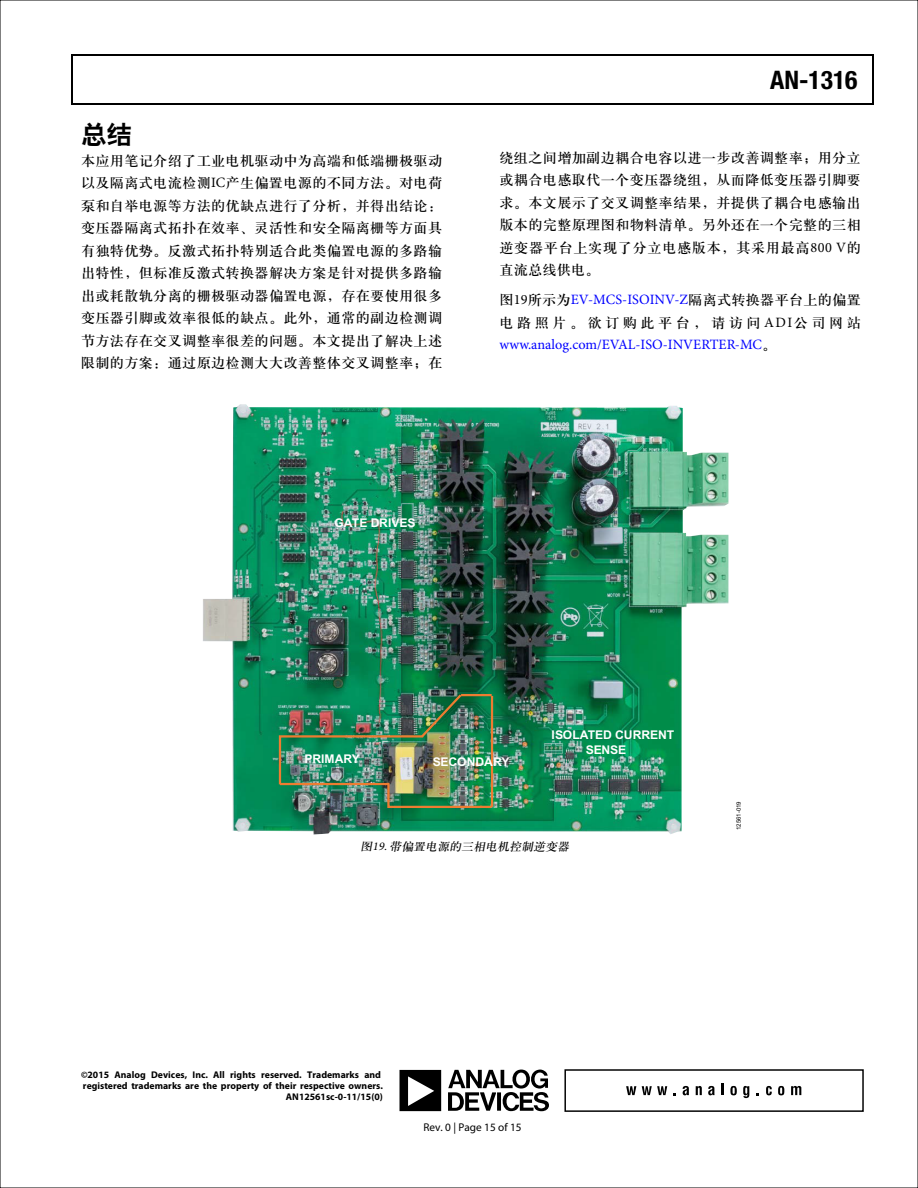
<style>
.page{position:relative;width:918px;height:1188px;background:#fff}
.page>*{position:absolute;margin:0;border:0;box-sizing:border-box;transform-origin:0 0}
.t1{font:700 condensed 25.5px "Helvetica Neue LT Std";color:#000}
.t2{font:25.5px "H Yb 2 gj";color:#000}
.t3{font:14.25px/22.5px "H Ya 3 gj";letter-spacing:.015em;color:#000;text-align:justify}
.t4{font:14.25px/22.5px "Minion Pro";color:#00f;text-align:justify}
.t5{font:700 12px/14.9px "Arial";letter-spacing:-.005em;color:#fff}
.t6{font:italic 11.85px "H Ya 3 gj";color:#000}
.t7{font:11.25px "Myriad Pro";color:#000}
.t8{font:700 9.75px/11.2px "Myriad Pro";color:#000;text-align:right}
.t9{font:6px "Arial";letter-spacing:.005em;color:#000}
.s1{font-family:"Minion Pro"}
.s2{font-family:"H Ya 3 gj";color:#000}
.s3{color:#000}
</style>
<div class="page">
<hr style="left:72px;top:54px;width:280px;height:1px;background:#000">
<hr style="left:352px;top:54px;width:520px;height:1px;background:#000">
<hr style="left:72px;top:58px;width:1px;height:47px;background:#000">
<hr style="left:72px;top:104px;width:279px;height:1px;background:#000">
<hr style="left:351px;top:104px;width:521px;height:1px;background:#000">
<hr style="left:872px;top:58px;width:1px;height:47px;background:#000">
<img style="left:203px;top:404px;width:525px;height:431px">
<hr style="left:491px;top:696px;width:2px;height:111px;background:#ed7c31">
<img style="left:278px;top:692px;width:214px;height:117px">
<svg style="left:400px;top:1069px;width:149px;height:42px"></svg>
<svg style="left:626px;top:1086px;width:10px;height:9px"></svg>
<svg style="left:642px;top:1086px;width:25px;height:9px"></svg>
<svg style="left:683px;top:1086px;width:6px;height:9px"></svg>
<svg style="left:696px;top:1086px;width:6px;height:9px"></svg>
<svg style="left:708px;top:1086px;width:7px;height:9px"></svg>
<svg style="left:721px;top:1083px;width:3px;height:12px"></svg>
<svg style="left:730px;top:1086px;width:7px;height:9px"></svg>
<svg style="left:743px;top:1086px;width:6px;height:12px"></svg>
<svg style="left:766px;top:1086px;width:6px;height:9px"></svg>
<svg style="left:778px;top:1086px;width:6px;height:9px"></svg>
<svg style="left:791px;top:1086px;width:10px;height:9px"></svg>
<div style="left:564px;top:1069px;width:300px;height:43px;border:1px solid #000"></div>
<p class="t1" style="left:770px;top:64px;width:89px">AN-1316</p>
<p class="t2" style="left:81px;top:122px;width:52px">总结</p>
<p class="t3" style="left:81px;top:149px;width:363px">本应用笔记介绍了工业电机驱动中为高端和低端栅极驱动以及隔离式电流检测<span class="s1">IC</span>产生偏置电源的不同方法。对电荷泵和自举电源等方法的优缺点进行了分析，并得出结论：变压器隔离式拓扑在效率、灵活性和安全隔离栅等方面具有独特优势。反激式拓扑特别适合此类偏置电源的多路输出特性，但标准反激式转换器解决方案是针对提供多路输出或耗散轨分离的栅极驱动器偏置电源，存在要使用很多变压器引脚或效率很低的缺点。此外，通常的副边检测调节方法存在交叉调整率很差的问题。本文提出了解决上述限制的方案：通过原边检测大大改善整体交叉调整率；在</p>
<p class="t3" style="left:499px;top:146px;width:363px">绕组之间增加副边耦合电容以进一步改善调整率；用分立或耦合电感取代一个变压器绕组，从而降低变压器引脚要求。本文展示了交叉调整率结果，并提供了耦合电感输出版本的完整原理图和物料清单。另外还在一个完整的三相逆变器平台上实现了分立电感版本，其采用最高<span class="s1">800 V</span>的直流总线供电。</p>
<p class="t4" style="left:499px;top:288px;width:363px"><span class="s2">图</span><span class="s3">19</span><span class="s2">所示为</span>EV-MCS-ISOINV-Z<span class="s2">隔离式转换器平台上的偏置电路照片。欲订购此平台，请访问</span><span class="s3">ADI</span><span class="s2">公司网站</span>www.analog.com/EVAL-ISO-INVERTER-MC<span class="s2">。</span></p>
<p class="t5" style="left:335px;top:515px;width:82px">GATE DRIVES</p>
<p class="t5" style="left:305px;top:752px;width:57px">PRIMARY</p>
<p class="t5" style="left:433px;top:754px;width:78px">SECONDARY</p>
<p class="t5" style="left:586px;top:727px;width:90px;text-indent:-34px">ISOLATED CURRENT<br>SENSE</p>
<p class="t6" style="left:361px;top:841px;width:213px">图<span class="s1">19.</span>带偏置电源的三相电机控制逆变器</p>
<p class="t9" style="left:735px;top:830px;width:30px;rotate:-90deg">12561-019</p>
<p class="t8" style="left:81px;top:1069px;width:303px">©2015 Analog Devices, Inc. All rights reserved. Trademarks and registered trademarks are the property of their respective owners.<br>AN12561sc-0-11/15(0)</p>
<p class="t7" style="left:423px;top:1120px;width:100px">Rev. 0 | Page 15 of 15</p>
</div>
